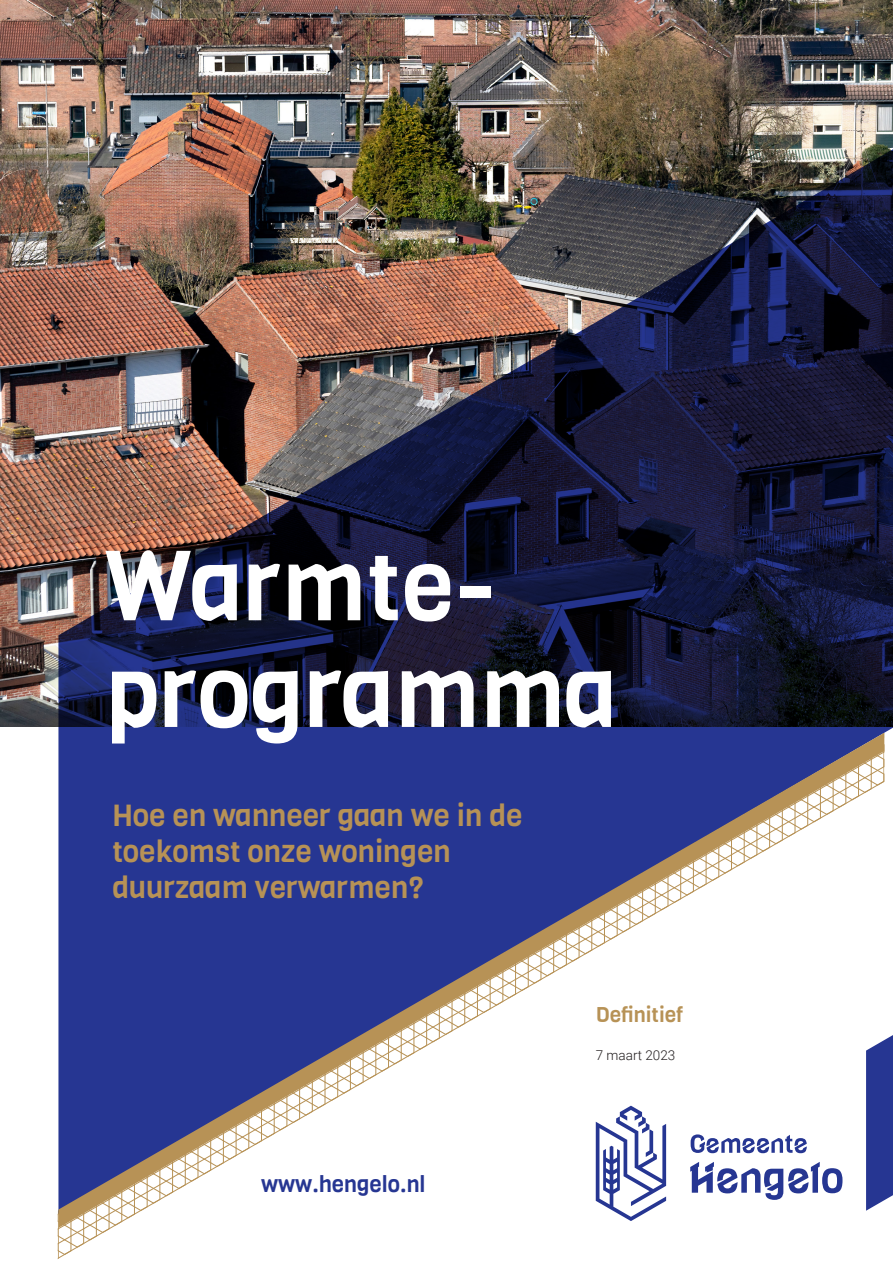
<style>
.page{position:relative;width:893px;height:1263px;background:#fff}
.page>*{position:absolute;margin:0;border:0;box-sizing:border-box;transform-origin:0 0}
.t1{font:97.5px/106.6px "Viga";color:#fff}
.t2{font:30px/36px "Viga";color:#b79256}
.t3{font:22.5px "Viga";color:#263692}
.t4{font:21px "Viga";color:#b79256}
.t5{font:300 13.5px "Roboto";color:#231f20}
</style>
<div class="page">
<img style="left:0;top:0;width:893px;height:727px">
<img style="left:58px;top:142px;width:835px;height:591px">
<svg style="left:58px;top:733px;width:835px;height:526px"></svg>
<svg style="left:58px;top:733px;width:826px;height:495px"></svg>
<h1 class="t1" style="left:105px;top:533px;width:514px">Warmte&shy;programma</h1>
<p class="t2" style="left:112px;top:798px;width:412px">Hoe en wanneer gaan we in de toekomst onze woningen duurzaam verwarmen?</p>
<p class="t3" style="left:261px;top:1169px;width:166px">www.hengelo.nl</p>
<p class="t4" style="left:596px;top:1001px;width:89px">Definitief</p>
<p class="t5" style="left:596px;top:1046px;width:81px">7 maart 2023</p>
</div>
